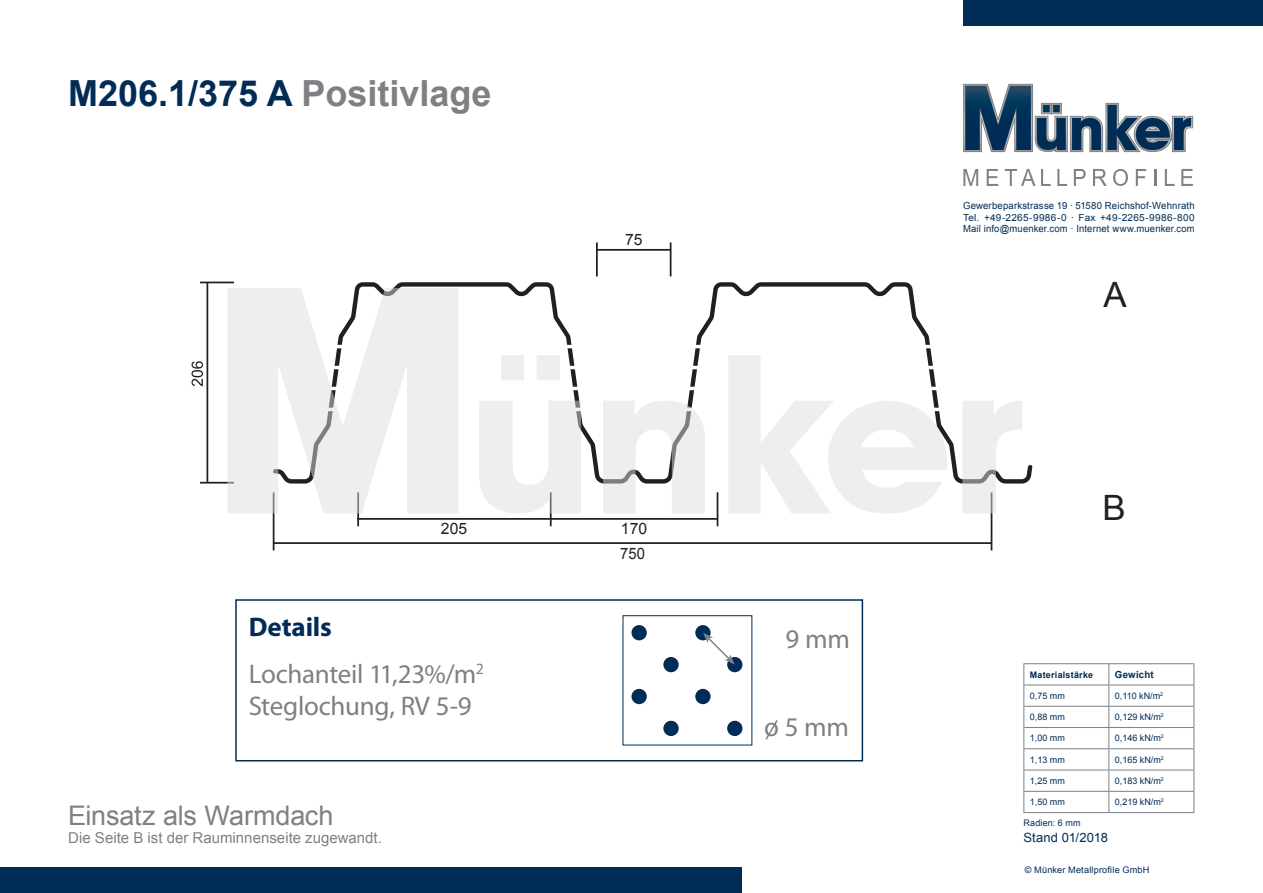
<style>
.page{position:relative;width:1263px;height:893px;background:#fff}
.page>*{position:absolute;margin:0;border:0;box-sizing:border-box;transform-origin:0 0}
.t1{font:700 36px "Arial";color:#002c55}
.t2{font:34.95px "Arial";color:#231f20}
.t3{font:27px/47.4px "Myriad Pro";letter-spacing:-.015em;color:#7e8083}
.t4{font:27px "Arial";letter-spacing:-.01em;color:#7e8083}
.t5{font:15.75px "Arial";color:#231f20}
.t6{font:15.75px "Arial";color:#231f20;scale:.94 1}
.t7{font:15px "Arial";color:#7e8083}
.t8{font:12.75px "Arial";letter-spacing:.01em;color:#002c55}
.t9{font:9.75px/11.7px "Arial";letter-spacing:.02em;color:#002c55;text-align:justify}
.t10{font:700 9.75px "Arial";letter-spacing:.025em;color:#002c55}
.t11{font:9px "Arial";color:#002c55}
.t12{font:9px "Arial";letter-spacing:.02em;color:#002c55}
.t13{font:700 9px "Arial";letter-spacing:.03em;color:#002c55}
.s1{color:#7e8083}
.s2{font-weight:700;color:#002c55}
</style>
<div class="page">
<div style="left:963px;top:0;width:300px;height:26px;background:#002c55"></div>
<div style="left:0;top:867px;width:742px;height:26px;background:#002c55"></div>
<hr style="left:1023px;top:663px;width:86px;height:1px;background:#7e8083">
<hr style="left:1109px;top:663px;width:85px;height:1px;background:#7e8083">
<hr style="left:1024px;top:685px;width:85px;height:1px;background:#7e8083">
<hr style="left:1109px;top:685px;width:84px;height:1px;background:#7e8083">
<hr style="left:1024px;top:706px;width:85px;height:1px;background:#7e8083">
<hr style="left:1109px;top:706px;width:84px;height:1px;background:#7e8083">
<hr style="left:1024px;top:727px;width:85px;height:1px;background:#7e8083">
<hr style="left:1109px;top:727px;width:84px;height:1px;background:#7e8083">
<hr style="left:1023px;top:748px;width:86px;height:1px;background:#7e8083">
<hr style="left:1109px;top:748px;width:85px;height:1px;background:#7e8083">
<hr style="left:1023px;top:770px;width:86px;height:1px;background:#7e8083">
<hr style="left:1109px;top:770px;width:85px;height:1px;background:#7e8083">
<svg style="left:1023px;top:664px;width:1px;height:148px"></svg>
<hr style="left:1023px;top:791px;width:86px;height:1px;background:#7e8083">
<hr style="left:1023px;top:812px;width:86px;height:1px;background:#7e8083">
<svg style="left:1109px;top:664px;width:1px;height:148px"></svg>
<hr style="left:1109px;top:791px;width:85px;height:1px;background:#7e8083">
<svg style="left:1193px;top:664px;width:1px;height:148px"></svg>
<hr style="left:1109px;top:812px;width:85px;height:1px;background:#7e8083">
<svg style="left:963px;top:169px;width:15px;height:17px"></svg>
<svg style="left:987px;top:169px;width:11px;height:17px"></svg>
<svg style="left:1005px;top:169px;width:30px;height:17px"></svg>
<svg style="left:1041px;top:169px;width:10px;height:17px"></svg>
<svg style="left:1057px;top:169px;width:10px;height:17px"></svg>
<svg style="left:1074px;top:169px;width:12px;height:17px"></svg>
<svg style="left:1093px;top:169px;width:14px;height:17px"></svg>
<svg style="left:1113px;top:169px;width:15px;height:17px"></svg>
<svg style="left:1136px;top:169px;width:10px;height:17px"></svg>
<svg style="left:1154px;top:169px;width:2px;height:17px"></svg>
<svg style="left:1165px;top:169px;width:9px;height:17px"></svg>
<svg style="left:1181px;top:169px;width:12px;height:17px"></svg>
<svg style="left:963px;top:84px;width:230px;height:68px"></svg>
<div style="left:235px;top:599px;width:628px;height:162px;border:2px solid #002c55"></div>
<div style="left:631px;top:625px;width:16px;height:15px;background:#002c55;border-radius:50%"></div>
<div style="left:695px;top:625px;width:16px;height:15px;background:#002c55;border-radius:50%"></div>
<div style="left:663px;top:657px;width:16px;height:15px;background:#002c55;border-radius:50%"></div>
<div style="left:727px;top:657px;width:15px;height:15px;background:#002c55;border-radius:50%"></div>
<div style="left:631px;top:689px;width:16px;height:15px;background:#002c55;border-radius:50%"></div>
<div style="left:695px;top:689px;width:16px;height:15px;background:#002c55;border-radius:50%"></div>
<div style="left:663px;top:721px;width:16px;height:15px;background:#002c55;border-radius:50%"></div>
<div style="left:727px;top:721px;width:15px;height:15px;background:#002c55;border-radius:50%"></div>
<svg style="left:765px;top:720px;width:13px;height:20px"></svg>
<svg style="left:703px;top:633px;width:32px;height:32px"></svg>
<hr style="left:200px;top:282px;width:34px;height:1px;background:#231f20">
<hr style="left:200px;top:482px;width:34px;height:2px;background:#231f20">
<hr style="left:206px;top:282px;width:2px;height:201px;background:#231f20">
<hr style="left:991px;top:492px;width:1px;height:58px;background:#231f20">
<hr style="left:273px;top:492px;width:1px;height:58px;background:#231f20">
<hr style="left:273px;top:542px;width:718px;height:2px;background:#231f20">
<svg style="left:192px;top:361px;width:11px;height:25px"></svg>
<svg style="left:355px;top:282px;width:678px;height:202px"></svg>
<hr style="left:357px;top:492px;width:2px;height:34px;background:#231f20">
<hr style="left:550px;top:492px;width:2px;height:34px;background:#231f20">
<hr style="left:357px;top:518px;width:191px;height:2px;background:#231f20">
<hr style="left:717px;top:492px;width:1px;height:34px;background:#231f20">
<hr style="left:548px;top:518px;width:169px;height:2px;background:#231f20">
<hr style="left:670px;top:242px;width:1px;height:34px;background:#231f20">
<hr style="left:596px;top:242px;width:2px;height:34px;background:#231f20">
<hr style="left:597px;top:249px;width:74px;height:2px;background:#231f20">
<hr style="left:267px;top:345px;width:784px;height:3px;background:#fff">
<hr style="left:267px;top:366px;width:784px;height:3px;background:#fff">
<hr style="left:267px;top:387px;width:784px;height:3px;background:#fff">
<hr style="left:267px;top:408px;width:784px;height:3px;background:#fff">
<svg style="left:479px;top:355px;width:102px;height:158px"></svg>
<svg style="left:603px;top:401px;width:102px;height:112px"></svg>
<svg style="left:728px;top:355px;width:219px;height:158px"></svg>
<svg style="left:962px;top:401px;width:60px;height:112px"></svg>
<svg style="left:227px;top:288px;width:231px;height:225px;fill:#edeeef"></svg>
<h1 class="t1" style="left:68px;top:69px;width:425px">M206.1/375 A <span class="s1">Positivlage</span></h1>
<h3 class="t5" style="left:625px;top:230px;width:19px">75</h3>
<h3 class="t5" style="left:441px;top:518px;width:28px">205</h3>
<h3 class="t5" style="left:621px;top:518px;width:28px">170</h3>
<h3 class="t3" style="left:249px;top:602px;width:237px"><span class="s2">Details<br></span>Lochanteil 11,23%/m<sup>2</sup></h3>
<h3 class="t3" style="left:249px;top:682px;width:224px">Steglochung, RV 5-9</h3>
<h3 class="t4" style="left:68px;top:798px;width:267px">Einsatz als Warmdach</h3>
<h3 class="t7" style="left:68px;top:828px;width:315px">Die Seite B ist der Rauminnenseite zugewandt.</h3>
<h3 class="t6" style="left:620px;top:543px;width:28px">750</h3>
<h3 class="t3" style="left:786px;top:615px;width:66px">9 mm</h3>
<h3 class="t3" style="left:764px;top:703px;width:86px">o 5 mm</h3>
<p class="t9" style="left:963px;top:200px;width:233px">Gewerbeparkstrasse 19 . 51580 Reichshof-Wehnrath Tel. +49-2265-9986-0 . Fax +49-2265-9986-800<br>Mail info@muenker.com . Internet www.muenker.com</p>
<h2 class="t2" style="left:1103px;top:272px;width:25px">A</h2>
<h2 class="t2" style="left:1102px;top:485px;width:25px">B</h2>
<p class="t13" style="left:1030px;top:668px;width:65px">Materialstärke</p>
<p class="t10" style="left:1115px;top:668px;width:40px">Gewicht</p>
<p class="t11" style="left:1030px;top:690px;width:37px">0,75 mm</p>
<p class="t11" style="left:1115px;top:690px;width:50px">0,110 kN/m<sup>2</sup></p>
<p class="t11" style="left:1030px;top:711px;width:37px">0,88 mm</p>
<p class="t11" style="left:1115px;top:711px;width:50px">0,129 kN/m<sup>2</sup></p>
<p class="t11" style="left:1030px;top:732px;width:37px">1,00 mm</p>
<p class="t11" style="left:1115px;top:732px;width:50px">0,146 kN/m<sup>2</sup></p>
<p class="t11" style="left:1030px;top:754px;width:37px">1,13 mm</p>
<p class="t11" style="left:1115px;top:754px;width:50px">0,165 kN/m<sup>2</sup></p>
<p class="t11" style="left:1030px;top:775px;width:37px">1,25 mm</p>
<p class="t11" style="left:1115px;top:775px;width:50px">0,183 kN/m<sup>2</sup></p>
<p class="t11" style="left:1030px;top:796px;width:37px">1,50 mm</p>
<p class="t11" style="left:1115px;top:796px;width:50px">0,219 kN/m<sup>2</sup></p>
<p class="t12" style="left:1023px;top:817px;width:59px">Radien: 6 mm</p>
<h3 class="t8" style="left:1023px;top:830px;width:86px">Stand 01/2018</h3>
<p class="t12" style="left:1025px;top:864px;width:126px">© Münker Metallprofile GmbH</p>
</div>
